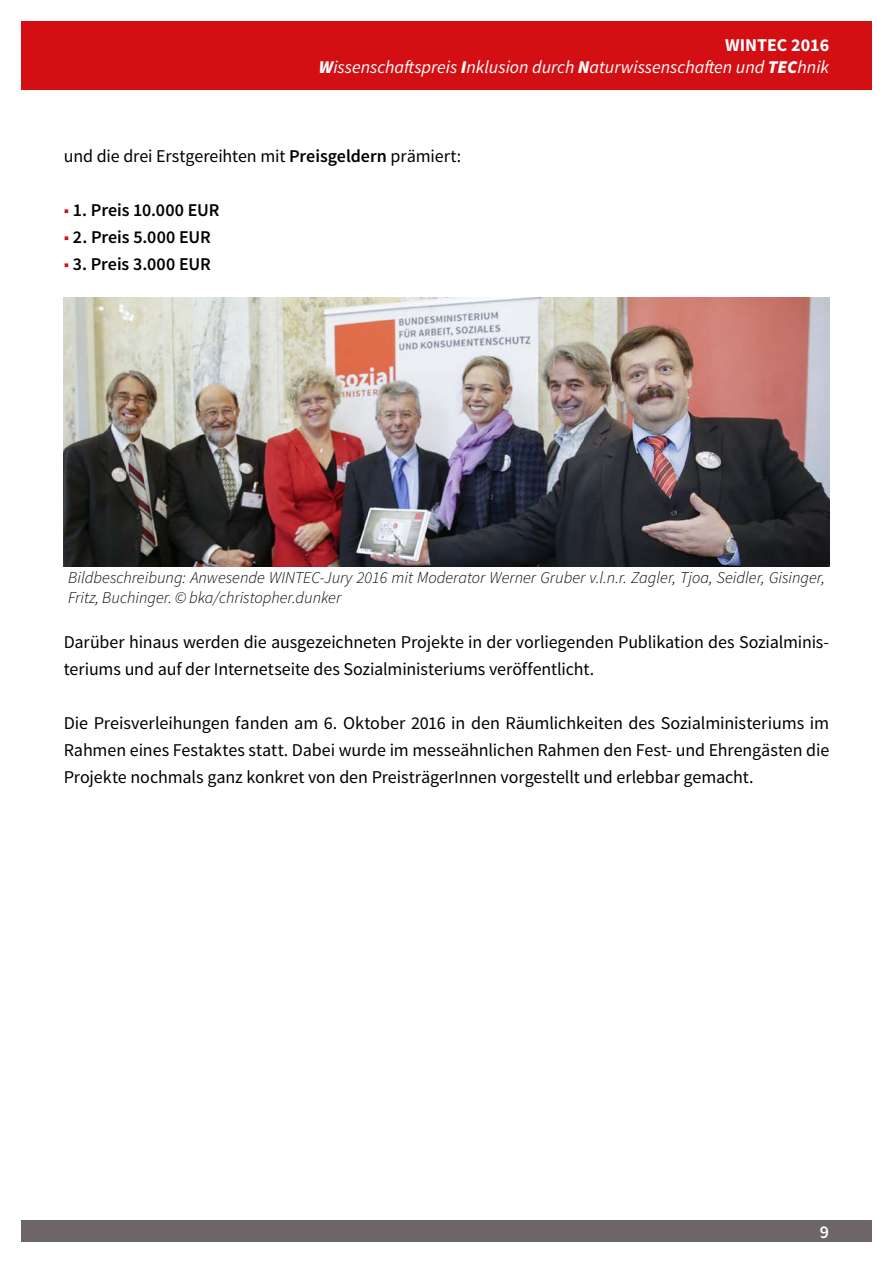
<style>
.page{position:relative;width:893px;height:1263px;background:#fff}
.page>*{position:absolute;margin:0;border:0;box-sizing:border-box;transform-origin:0 0}
.Fliesstext{font:18px/27px "Source Sans Pro";letter-spacing:-.01em;color:#000}
.t1{font:italic 18px/21.6px "Source Sans Pro";color:#fff;text-align:right}
.t2{font:600 18px "Source Sans Pro";letter-spacing:-.005em;color:#000}
.t3{font:600 18px "Source Sans Pro";color:#fff}
.Quelle_und_Bildnachweis{font:italic 300 16.5px/19.8px "Source Sans Pro";color:#000}
.s1{font-weight:700;font-style:normal}
.s2{font-weight:900}
.s3{font-weight:600}
.s4{font-weight:400;color:#d40f14}
</style>
<div class="page">
<div style="left:21px;top:1220px;width:851px;height:22px;background:#6e6569"></div>
<div style="left:21px;top:21px;width:851px;height:68px;background:#d40f14"></div>
<img style="left:64px;top:297px;width:765px;height:270px">
<p class="t1" style="left:319px;top:34px;width:512px"><span class="s1">WINTEC 2016<br></span><span class="s2">W</span>issenschaftspreis <span class="s2">I</span>nklusion durch <span class="s2">N</span>aturwissenschaften und <span class="s2">TEC</span>hnik</p>
<p class="Fliesstext" style="left:64px;top:143px;width:399px">und die drei Erstgereihten mit <span class="s3">Preisgeldern</span> prämiert:</p>
<p class="t2" style="left:64px;top:199px;width:157px"><span class="s4">■</span> 1. Preis 10.000 EUR</p>
<p class="t2" style="left:64px;top:226px;width:149px"><span class="s4">■</span> 2. Preis 5.000 EUR</p>
<p class="t2" style="left:64px;top:253px;width:149px"><span class="s4">■</span> 3. Preis 3.000 EUR</p>
<p class="Quelle_und_Bildnachweis" style="left:68px;top:568px;width:758px">Bildbeschreibung: Anwesende WINTEC-Jury 2016 mit Moderator Werner Gruber v.l.n.r. Zagler, Tjoa, Seidler, Gisinger,<br>Fritz, Buchinger. © bka/christopher.dunker</p>
<p class="Fliesstext" style="left:64px;top:629px;width:767px">Darüber hinaus werden die ausgezeichneten Projekte in der vorliegenden Publikation des Sozialminis&shy;teriums und auf der Internetseite des Sozialministeriums veröffentlicht.</p>
<p class="Fliesstext" style="left:64px;top:710px;width:767px;text-align:justify">Die Preisverleihungen fanden am 6. Oktober 2016 in den Räumlichkeiten des Sozialministeriums im Rahmen eines Festaktes statt. Dabei wurde im messeähnlichen Rahmen den Fest- und Ehrengästen die Projekte nochmals ganz konkret von den PreisträgerInnen vorgestellt und erlebbar gemacht.</p>
<p class="t3" style="left:820px;top:1221px;width:11px">9</p>
</div>
